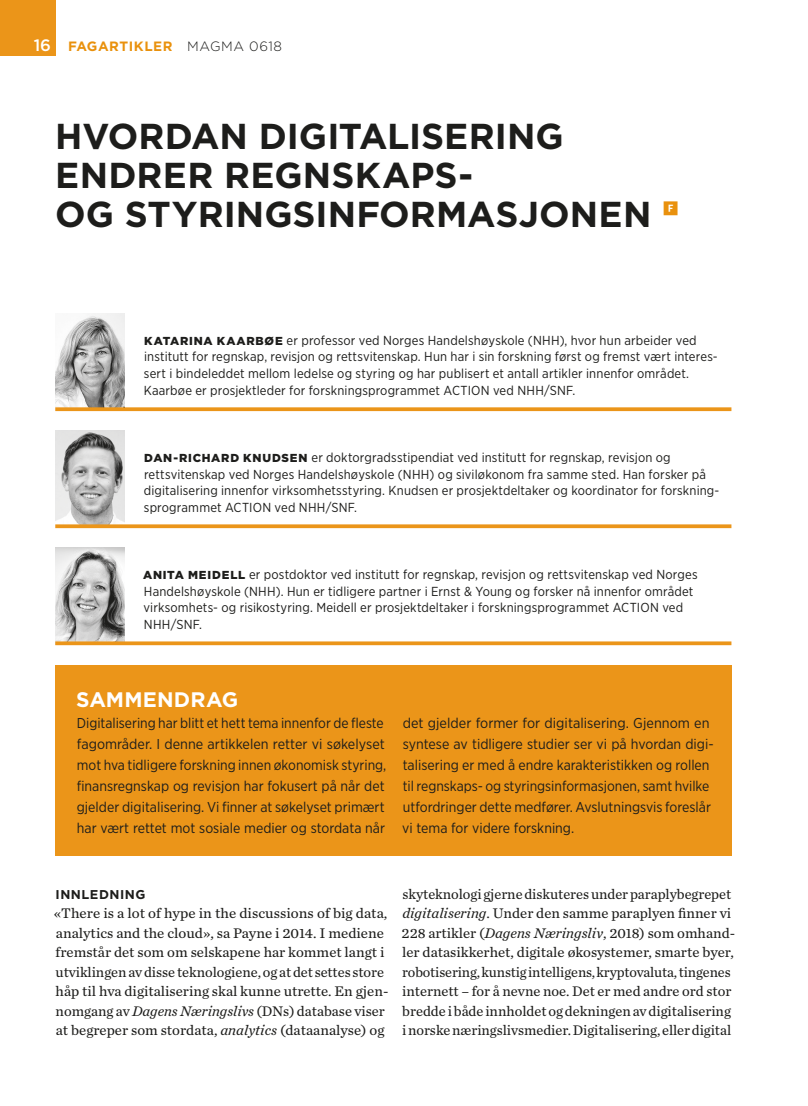
<style>
.page{position:relative;width:808px;height:1106px;background:#fff}
.page>*{position:absolute;margin:0;border:0;box-sizing:border-box;transform-origin:0 0}
.kap1titt_s{font:700 36px/39px "Gotham";color:#1d1d1b}
.os1_f_m1t_t{font:700 21px "Gotham";letter-spacing:.01em;color:#fff}
.b1af-_f{font:14.55px/19.5px "Chronicle Text G2";color:#1d1d1b}
.os1af-_f{font:14.25px/21px "Gotham Narrow";color:#1d1d1b}
.t1{font:700 13.5px "Gotham";letter-spacing:.04em;color:#e9910d}
.bio1a_f{font:13.05px/16.8px "Gotham Narrow";letter-spacing:.01em;color:#1d1d1b}
.m1t_t{font:700 12.75px "Gotham";letter-spacing:.04em;color:#1d1d1b}
.s1{font-weight:500;font-size:16.5px;color:#fff}
.s2{font-weight:300;color:#1d1d1b}
.s3{font-family:"Gotham";font-weight:900;font-size:11.55px}
.s4{font-style:italic}
</style>
<div class="page">
<div style="left:0;top:0;width:55px;height:55px;background:#eb9519"></div>
<img style="left:55px;top:313px;width:70px;height:94px">
<svg style="left:55px;top:407px;width:676px;height:4px;fill:#eb9519"></svg>
<img style="left:55px;top:430px;width:70px;height:94px">
<svg style="left:55px;top:524px;width:676px;height:4px;fill:#eb9519"></svg>
<img style="left:55px;top:547px;width:70px;height:94px">
<svg style="left:55px;top:641px;width:676px;height:4px;fill:#eb9519"></svg>
<div style="left:55px;top:664px;width:676px;height:191px;background:#eb9519"></div>
<p class="t1" style="left:34px;top:37px;width:250px"><span class="s1">16</span> FAGARTIKLER <span class="s2">MAGMA 0618</span></p>
<p class="kap1titt_s" style="left:55px;top:117px;width:625px">HVORDAN DIGITALISERING<br>ENDRER REGNSKAPS-<br>OG STYRINGSINFORMASJONEN <sup>F</sup></p>
<p class="bio1a_f" style="left:144px;top:331px;width:575px"><span class="s3">KATARINA KAARBØE</span> er professor ved Norges Handelshøyskole (NHH), hvor hun arbeider ved institutt for regnskap, revisjon og rettsvitenskap. Hun har i sin forskning først og fremst vært interes&shy;sert i bindeleddet mellom ledelse og styring og har publisert et antall artikler innenfor området.<br>Kaarbøe er prosjektleder for forskningsprogrammet ACTION ved NHH/SNF.</p>
<p class="bio1a_f" style="left:144px;top:448px;width:577px"><span class="s3">DAN-RICHARD KNUDSEN</span> er doktorgradsstipendiat ved institutt for regnskap, revisjon og rettsvitenskap ved Norges Handelshøyskole (NHH) og siviløkonom fra samme sted. Han forsker på digitalisering innenfor virksomhetsstyring. Knudsen er prosjektdeltaker og koordinator for forskning&shy;sprogrammet ACTION ved NHH/SNF.</p>
<p class="bio1a_f" style="left:143px;top:565px;width:556px"><span class="s3">ANITA MEIDELL</span> er postdoktor ved institutt for regnskap, revisjon og rettsvitenskap ved Norges Handelshøyskole (NHH). Hun er tidligere partner i Ernst &amp; Young og forsker nå innenfor området virksomhets- og risikostyring. Meidell er prosjektdeltaker i forskningsprogrammet ACTION ved NHH/SNF.</p>
<p class="os1_f_m1t_t" style="left:76px;top:685px;width:164px">SAMMENDRAG</p>
<p class="os1af-_f" style="left:77px;top:712px;width:311px">Digitalisering har blitt et hett tema innenfor de fleste fagområder. I denne artikkelen retter vi søkelyset mot hva tidligere forskning innen økonomisk styring, finansregnskap og revisjon har fokusert på når det gjelder digitalisering. Vi finner at søkelyset primært har vært rettet mot sosiale medier og stordata når</p>
<p class="os1af-_f" style="left:402px;top:712px;width:313px">det gjelder former for digitalisering. Gjennom en syntese av tidligere studier ser vi på hvordan digi&shy;talisering er med å endre karakteristikken og rollen til regnskaps- og styringsinformasjonen, samt hvilke utfordringer dette medfører. Avslutningsvis foreslår vi tema for videre forskning.</p>
<p class="m1t_t" style="left:56px;top:885px;width:91px">INNLEDNING</p>
<p class="b1af-_f" style="left:54px;top:903px;width:336px">«There is a lot of hype in the discussions of big data, analytics and the cloud», sa Payne i 2014. I mediene fremstår det som om selskapene har kommet langt i utviklingen av disse teknologiene, og at det settes store håp til hva digitalisering skal kunne utrette. En gjen&shy;nomgang av <span class="s4">Dagens Næringslivs</span> (DNs) database viser at begreper som stordata, <span class="s4">analytics</span> (dataanalyse) og</p>
<p class="b1af-_f" style="left:402px;top:883px;width:335px">skyteknologi gjerne diskuteres under paraplybegrepet <span class="s4">digitalisering</span>. Under den samme paraplyen finner vi 228 artikler (<span class="s4">Dagens Næringsliv</span>, 2018) som omhand&shy;ler datasikkerhet, digitale økosystemer, smarte byer, robotisering, kunstig intelligens, kryptovaluta, tingenes internett – for å nevne noe. Det er med andre ord stor bredde i både innholdet og dekningen av digitalisering i norske næringslivsmedier. Digitalisering, eller digital</p>
</div>
